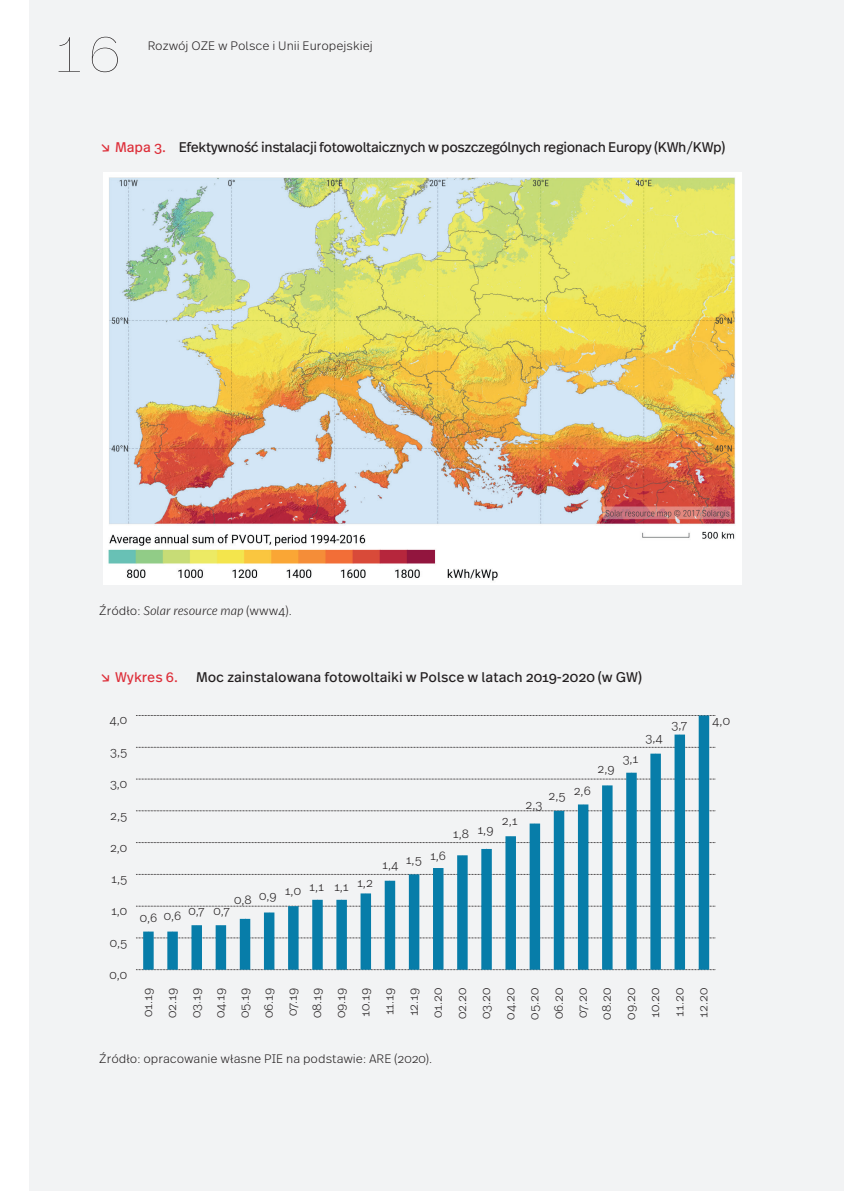
<style>
.page{position:relative;width:844px;height:1191px;background:#fff}
.page>*{position:absolute;margin:0;border:0;box-sizing:border-box;transform-origin:0 0}
.t1{font:100 61.25px "Real Text Pro";color:#231f20}
.t2{font:14px "Real Text Pro";letter-spacing:-.03em;color:#231f20}
.t3{font:14px "Real Text Pro";color:#231f20}
.t4{font:14px "Real Text Pro";color:#dd2e39}
.t5{font:300 12.25px/24.2px "Real Text Pro";color:#231f20;text-align:center}
.t6{font:italic 300 12.25px "Real Text Pro";color:#231f20}
.s1{color:#dd2e39}
.s2{font-style:normal}
</style>
<div class="page">
<div style="left:30px;top:0;width:813px;height:1191px;background:#f2f3f4"></div>
<img style="left:103px;top:172px;width:638px;height:412px">
<svg style="left:136px;top:969px;width:579px;height:1px"></svg>
<svg style="left:136px;top:937px;width:579px;height:1px"></svg>
<svg style="left:136px;top:905px;width:579px;height:1px"></svg>
<svg style="left:136px;top:874px;width:579px;height:1px"></svg>
<svg style="left:136px;top:842px;width:579px;height:1px"></svg>
<svg style="left:136px;top:810px;width:579px;height:1px"></svg>
<svg style="left:136px;top:778px;width:579px;height:1px"></svg>
<svg style="left:136px;top:747px;width:579px;height:1px"></svg>
<svg style="left:136px;top:715px;width:579px;height:1px"></svg>
<div style="left:143px;top:931px;width:11px;height:38px;background:#077da9"></div>
<div style="left:167px;top:931px;width:11px;height:38px;background:#077da9"></div>
<div style="left:191px;top:925px;width:11px;height:44px;background:#077da9"></div>
<div style="left:215px;top:925px;width:11px;height:44px;background:#077da9"></div>
<div style="left:240px;top:919px;width:10px;height:50px;background:#077da9"></div>
<div style="left:264px;top:912px;width:10px;height:57px;background:#077da9"></div>
<div style="left:288px;top:906px;width:10px;height:63px;background:#077da9"></div>
<div style="left:312px;top:899px;width:10px;height:70px;background:#077da9"></div>
<div style="left:336px;top:899px;width:11px;height:70px;background:#077da9"></div>
<div style="left:360px;top:893px;width:11px;height:76px;background:#077da9"></div>
<div style="left:384px;top:880px;width:11px;height:89px;background:#077da9"></div>
<div style="left:409px;top:874px;width:10px;height:95px;background:#077da9"></div>
<div style="left:433px;top:868px;width:10px;height:101px;background:#077da9"></div>
<div style="left:457px;top:855px;width:10px;height:114px;background:#077da9"></div>
<div style="left:481px;top:849px;width:10px;height:120px;background:#077da9"></div>
<div style="left:505px;top:836px;width:11px;height:133px;background:#077da9"></div>
<div style="left:529px;top:823px;width:11px;height:146px;background:#077da9"></div>
<div style="left:553px;top:811px;width:11px;height:158px;background:#077da9"></div>
<div style="left:577px;top:804px;width:11px;height:165px;background:#077da9"></div>
<div style="left:602px;top:785px;width:10px;height:184px;background:#077da9"></div>
<div style="left:626px;top:772px;width:10px;height:197px;background:#077da9"></div>
<div style="left:650px;top:753px;width:10px;height:216px;background:#077da9"></div>
<div style="left:674px;top:734px;width:10px;height:235px;background:#077da9"></div>
<div style="left:698px;top:715px;width:11px;height:254px;background:#077da9"></div>
<h1 class="t1" style="left:50px;top:6px;width:75px">16</h1>
<p class="t5" style="left:148px;top:33px;width:226px">Rozwój OZE w Polsce i Unii Europejskiej</p>
<p class="t2" style="left:99px;top:137px;width:627px"><span class="s1">↘ Mapa 3.</span> Efektywność instalacji fotowoltaicznych w poszczególnych regionach Europy (KWh/KWp)</p>
<p class="t6" style="left:99px;top:602px;width:194px"><span class="s2">Źródło:</span> Solar resource map <span class="s2">(www4).</span></p>
<p class="t4" style="left:99px;top:667px;width:80px">↘ Wykres 6.</p>
<p class="t3" style="left:196px;top:667px;width:447px">Moc zainstalowana fotowoltaiki w Polsce w latach 2019-2020 (w GW)</p>
<p class="t5" style="left:109px;top:707px;width:19px">4,0</p>
<p class="t5" style="left:110px;top:739px;width:19px">3,5</p>
<p class="t5" style="left:110px;top:771px;width:19px">3,0</p>
<p class="t5" style="left:110px;top:802px;width:19px">2,5</p>
<p class="t5" style="left:110px;top:834px;width:19px">2,0</p>
<p class="t5" style="left:111px;top:866px;width:18px">1,5</p>
<p class="t5" style="left:111px;top:898px;width:18px">1,0</p>
<p class="t5" style="left:110px;top:930px;width:19px">0,5</p>
<p class="t5" style="left:109px;top:961px;width:19px">0,0</p>
<p class="t5" style="left:234px;top:876px;width:140px">0,8 0,9 1,0 1,1 1,1 1,2</p>
<p class="t5" style="left:140px;top:900px;width:91px">0,6 0,6 0,7 0,7</p>
<p class="t5" style="left:382px;top:852px;width:18px">1,4</p>
<p class="t5" style="left:405px;top:844px;width:42px">1,5 1,6</p>
<p class="t5" style="left:452px;top:818px;width:42px">1,8 1,9</p>
<p class="t5" style="left:501px;top:808px;width:17px">2,1</p>
<p class="t5" style="left:548px;top:783px;width:19px">2,5</p>
<p class="t5" style="left:525px;top:791px;width:18px">2,3</p>
<p class="t5" style="left:573px;top:777px;width:18px">2,6</p>
<p class="t5" style="left:597px;top:756px;width:19px">2,9</p>
<p class="t5" style="left:645px;top:725px;width:19px">3,4</p>
<p class="t5" style="left:622px;top:746px;width:17px">3,1</p>
<p class="t5" style="left:671px;top:712px;width:17px">3,7</p>
<p class="t5" style="left:712px;top:708px;width:19px">4,0</p>
<p class="t5" style="left:135px;top:1019px;width:33px;rotate:-90deg">01.19<br>02.19<br>03.19<br>04.19<br>05.19<br>06.19<br>07.19<br>08.19<br>09.19<br>10.19<br>11.19<br>12.19<br>01.20<br>02.20<br>03.20<br>04.20<br>05.20<br>06.20<br>07.20<br>08.20<br>09.20<br>10.20<br>11.20<br>12.20</p>
<p class="t5" style="left:99px;top:1045px;width:334px">Źródło: opracowanie własne PIE na podstawie: ARE (2020).</p>
</div>
